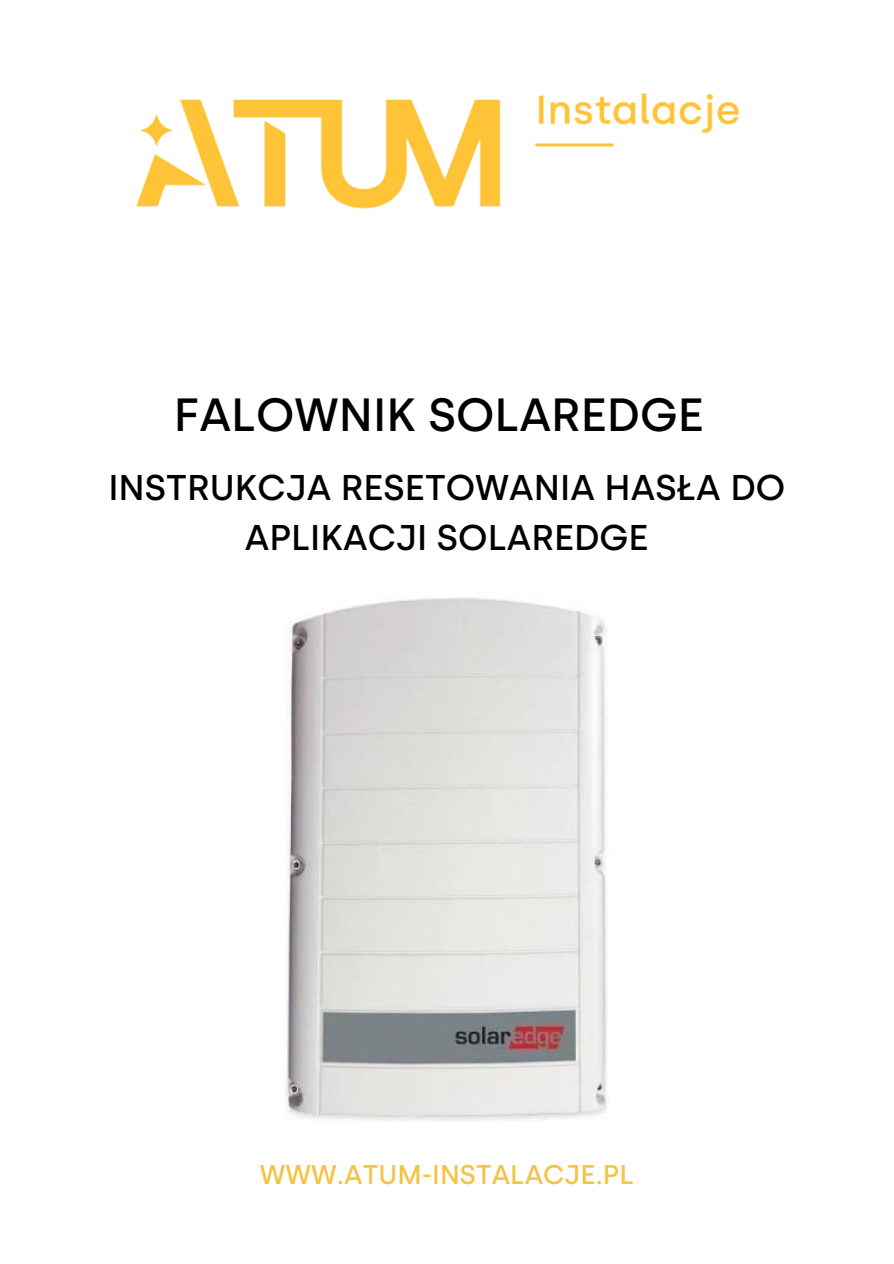
<style>
.page{position:relative;width:894px;height:1264px;background:#fff}
.page>*{position:absolute;margin:0;border:0;box-sizing:border-box;transform-origin:0 0}
.t1{font:500 46.5px "Silka";color:#000}
.t2{font:500 35.7px/49.5px "Silka";color:#000;text-align:center}
.t3{font:500 27px "Silka";color:#f2c447}
</style>
<div class="page">
<img style="left:136px;top:93px;width:604px;height:116px">
<img style="left:284px;top:597px;width:323px;height:524px">
<p class="t1" style="left:174px;top:387px;width:531px">FALOWNIK SOLAREDGE</p>
<h2 class="t2" style="left:108px;top:463px;width:678px">INSTRUKCJA RESETOWANIA HASŁA DO<br>APLIKACJI SOLAREDGE</h2>
<p class="t3" style="left:260px;top:1157px;width:375px">WWW.ATUM-INSTALACJE.PL</p>
</div>
